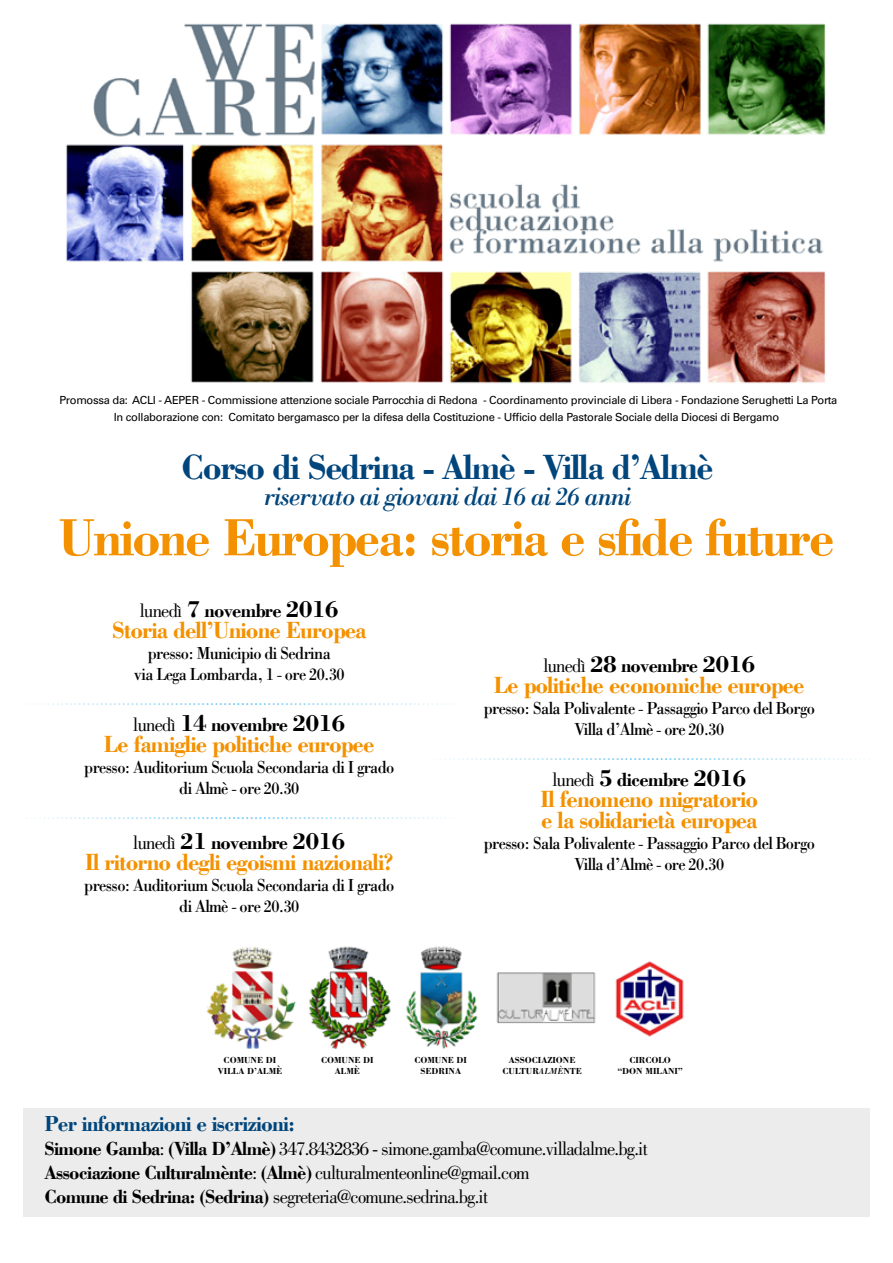
<style>
.page{position:relative;width:893px;height:1263px;background:#fff}
.page>*{position:absolute;margin:0;border:0;box-sizing:border-box;transform-origin:0 0}
.t1{font:700 54px "Bodoni Std";letter-spacing:-.04em;color:#f39100;scale:.95 1}
.t2{font:700 36px "Bodoni Std";letter-spacing:-.04em;color:#00457b;scale:.95 1}
.t3{font:italic 27px "Bodoni Std";letter-spacing:-.04em;color:#00457b;scale:.95 1}
.t4{font:700 24px/21px "Bodoni Std";letter-spacing:-.04em;color:#f39100;scale:.95 1}
.t5{font:700 22.35px "Bodoni Std";letter-spacing:-.04em;color:#00457b;scale:.95 1}
.t6{font:19.5px/24px "Bodoni Std";letter-spacing:-.04em;color:#000;scale:.95 1}
.t7{font:700 19.5px "Bodoni Std";letter-spacing:-.04em;color:#000;scale:.95 1}
.t8{font:18px/21px "Bodoni Std";letter-spacing:-.04em;color:#000;text-align:center;scale:.91 1}
.t9{font:11.1px/16.5px "Univers LT Std";letter-spacing:-.025em;color:#000;text-align:center}
.t10{font:700 9px/10.8px "Bodoni Std";color:#000;text-align:center}
.s1{font-weight:400}
.s2{font-size:24px}
.s3{font-weight:400;font-style:italic}
.s4{font-weight:700}
</style>
<div class="page">
<div style="left:23px;top:1109px;width:847px;height:108px;background:#ececec"></div>
<svg style="left:35px;top:703px;width:416px;height:2px"></svg>
<svg style="left:35px;top:817px;width:416px;height:2px"></svg>
<img style="left:66px;top:23px;width:760px;height:361px">
<img style="left:206px;top:946px;width:478px;height:103px">
<svg style="left:445px;top:758px;width:416px;height:2px"></svg>
<p class="t9" style="left:59px;top:392px;width:779px">Promossa da: ACLI - AEPER - Commissione attenzione sociale Parrocchia di Redona - Coordinamento provinciale di Libera - Fondazione Serughetti La Porta<br>In collaborazione con: Comitato bergamasco per la difesa della Costituzione - Ufficio della Pastorale Sociale della Diocesi di Bergamo</p>
<h2 class="t2" style="left:181px;top:445px;width:562px">Corso di Sedrina - Almè - Villa d’Almè</h2>
<h3 class="t3" style="left:264px;top:480px;width:388px">riservato ai giovani dai 16 ai 26 anni</h3>
<h1 class="t1" style="left:58px;top:504px;width:818px">Unione Europea: storia e sfide future</h1>
<p class="t7" style="left:140px;top:598px;width:211px"><span class="s1">lunedì</span> <span class="s2">7</span> novembre <span class="s2">2016</span></p>
<h3 class="t4" style="left:112px;top:619px;width:270px">Storia dell’Unione Europea</h3>
<p class="t8" style="left:134px;top:642px;width:233px">presso: Municipio di Sedrina<br>via Lega Lombarda, 1 - ore 20.30</p>
<p class="t7" style="left:133px;top:712px;width:225px"><span class="s1">lunedì</span> <span class="s2">14</span> novembre <span class="s2">2016</span></p>
<h3 class="t4" style="left:104px;top:733px;width:286px">Le famiglie politiche europee</h3>
<p class="t8" style="left:84px;top:756px;width:342px">presso: Auditorium Scuola Secondaria di I grado di Almè - ore 20.30</p>
<p class="t7" style="left:133px;top:830px;width:225px"><span class="s1">lunedì</span> <span class="s2">21</span> novembre <span class="s2">2016</span></p>
<h3 class="t4" style="left:85px;top:851px;width:326px">Il ritorno degli egoismi nazionali?</h3>
<p class="t8" style="left:84px;top:874px;width:342px">presso: Auditorium Scuola Secondaria di I grado di Almè - ore 20.30</p>
<p class="t7" style="left:543px;top:653px;width:225px"><span class="s1">lunedì</span> <span class="s2">28</span> novembre <span class="s2">2016</span></p>
<h3 class="t4" style="left:494px;top:674px;width:328px">Le politiche economiche europee</h3>
<p class="t8" style="left:484px;top:697px;width:365px">presso: Sala Polivalente - Passaggio Parco del Borgo<br>Villa d’Almè - ore 20.30</p>
<p class="t7" style="left:552px;top:767px;width:206px"><span class="s1">lunedì</span> <span class="s2">5</span> dicembre <span class="s2">2016</span></p>
<h3 class="t4" style="left:540px;top:788px;width:231px">Il fenomeno migratorio e la solidarietà europea</h3>
<p class="t8" style="left:484px;top:832px;width:365px">presso: Sala Polivalente - Passaggio Parco del Borgo<br>Villa d’Almè - ore 20.30</p>
<p class="t10" style="left:218px;top:1055px;width:66px">COMUNE DI<br>VILLA D’ALMÈ</p>
<p class="t10" style="left:321px;top:1055px;width:54px">COMUNE DI<br>ALMÈ</p>
<p class="t10" style="left:414px;top:1055px;width:54px">COMUNE DI<br>SEDRINA</p>
<p class="t10" style="left:502px;top:1055px;width:81px">ASSOCIAZIONE<br>CULTUR<span class="s3">ALMÈ</span>NTE</p>
<p class="t10" style="left:618px;top:1055px;width:66px">CIRCOLO “DON MILANI”</p>
<p class="t5" style="left:45px;top:1110px;width:265px">Per informazioni e iscrizioni:</p>
<p class="t6" style="left:45px;top:1137px;width:636px"><span class="s4">Simone Gamba</span>: <span class="s4">(Villa D’Almè)</span> 347.8432836 - simone.gamba@comune.villadalme.bg.it<br><span class="s4">Associazione Culturalmènte</span>: <span class="s4">(Almè)</span> culturalmenteonline@gmail.com<br><span class="s4">Comune di Sedrina: (Sedrina)</span> segreteria@comune.sedrina.bg.it</p>
</div>
